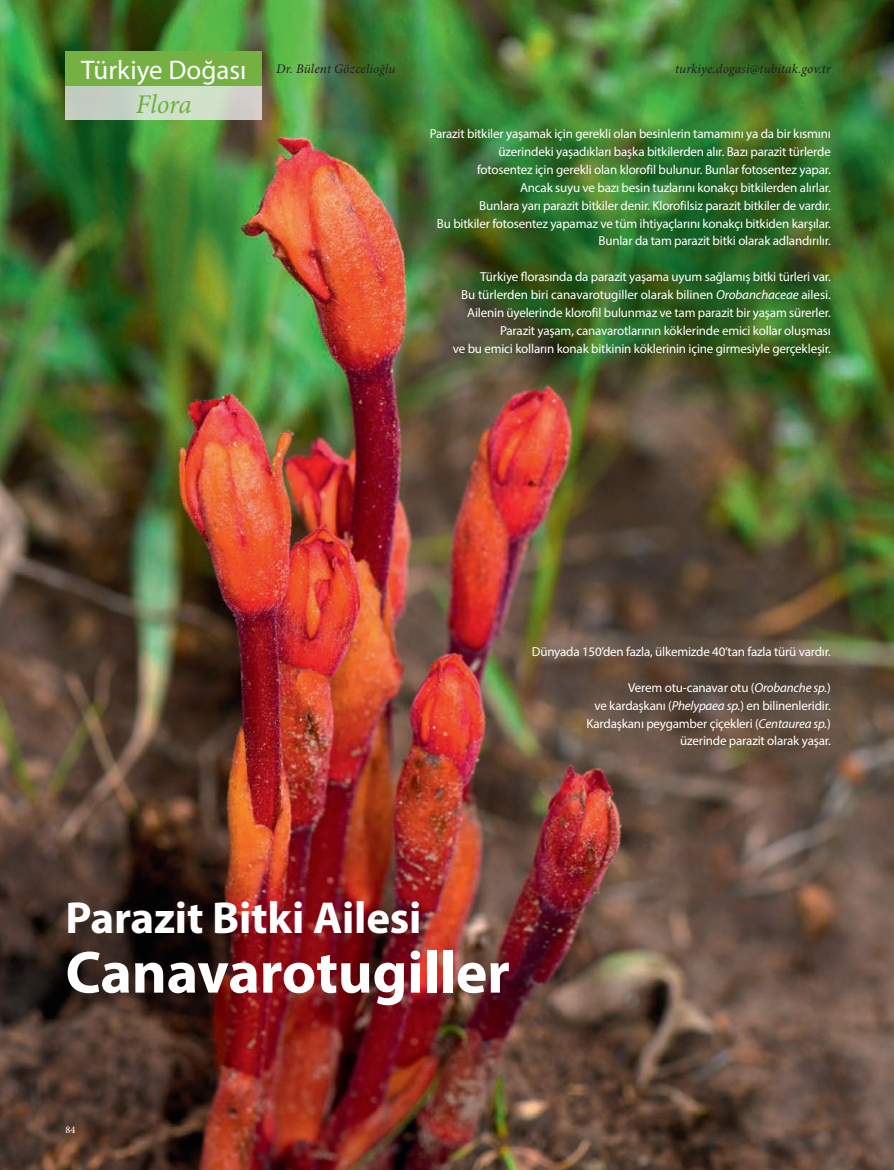
<style>
.page{position:relative;width:894px;height:1170px;background:#fff}
.page>*{position:absolute;margin:0;border:0;box-sizing:border-box;transform-origin:0 0}
.t1{font:700 60px "Myriad Pro";letter-spacing:-.005em;color:#fff}
.t2{font:700 45px "Myriad Pro";letter-spacing:-.005em;color:#fff}
.t3{font:italic 27px "Minion Pro";letter-spacing:-.005em;color:#75b042}
.t4{font:italic 13.2px "Minion Pro";letter-spacing:.01em;color:#231f20}
.t5{font:13.05px/17.9px "Myriad Pro";letter-spacing:-.015em;color:#fff;text-align:right}
.t6{font:10.35px "Minion Pro";color:#fff}
.s1{font-family:"Myriad Pro";font-style:normal;font-size:27px;color:#fff}
.s2{font-style:italic}
</style>
<div class="page">
<img style="left:0;top:0;width:894px;height:1170px">
<div style="left:66px;top:86px;width:196px;height:34px;background:linear-gradient(to bottom,#ccd7c7,#ccd6c6)"></div>
<div style="left:66px;top:52px;width:196px;height:34px;background:#75b042"></div>
<p class="t4" style="left:81px;top:60px;width:316px"><span class="s1">Türkiye Doğası</span> Dr. Bülent Gözcelioğlu</p>
<p class="t4" style="left:675px;top:60px;width:157px">turkiye.dogasi@tubitak.gov.tr</p>
<h3 class="t3" style="left:136px;top:86px;width:57px">Flora</h3>
<p class="t5" style="left:430px;top:125px;width:403px">Parazit bitkiler yaşamak için gerekli olan besinlerin tamamını ya da bir kısmını üzerindeki yaşadıkları başka bitkilerden alır. Bazı parazit türlerde<br>fotosentez için gerekli olan klorofil bulunur. Bunlar fotosentez yapar.<br>Ancak suyu ve bazı besin tuzlarını konakçı bitkilerden alırlar.<br>Bunlara yarı parazit bitkiler denir. Klorofilsiz parazit bitkiler de vardır.<br>Bu bitkiler fotosentez yapamaz ve tüm ihtiyaçlarını konakçı bitkiden karşılar.<br>Bunlar da tam parazit bitki olarak adlandırılır.</p>
<p class="t5" style="left:453px;top:268px;width:380px">Türkiye florasında da parazit yaşama uyum sağlamış bitki türleri var.<br>Bu türlerden biri canavarotugiller olarak bilinen <span class="s2">Orobanchaceae</span> ailesi.<br>Ailenin üyelerinde klorofil bulunmaz ve tam parazit bir yaşam sürerler.<br>Parazit yaşam, canavarotlarının köklerinde emici kollar oluşması<br>ve bu emici kolların konak bitkinin köklerinin içine girmesiyle gerçekleşir.</p>
<p class="t5" style="left:532px;top:643px;width:300px">Dünyada 150’den fazla, ülkemizde 40’tan fazla türü vardır.</p>
<p class="t5" style="left:586px;top:678px;width:246px">Verem otu-canavar otu (<span class="s2">Orobanche sp.</span>)<br>ve kardaşkanı (<span class="s2">Phelypaea sp.</span>) en bilinenleridir.<br>Kardaşkanı peygamber çiçekleri (<span class="s2">Centaurea sp.</span>) üzerinde parazit olarak yaşar.</p>
<h2 class="t2" style="left:66px;top:888px;width:358px">Parazit Bitki Ailesi</h2>
<h1 class="t1" style="left:66px;top:933px;width:446px">Canavarotugiller</h1>
<p class="t6" style="left:66px;top:1123px;width:11px">84</p>
</div>
